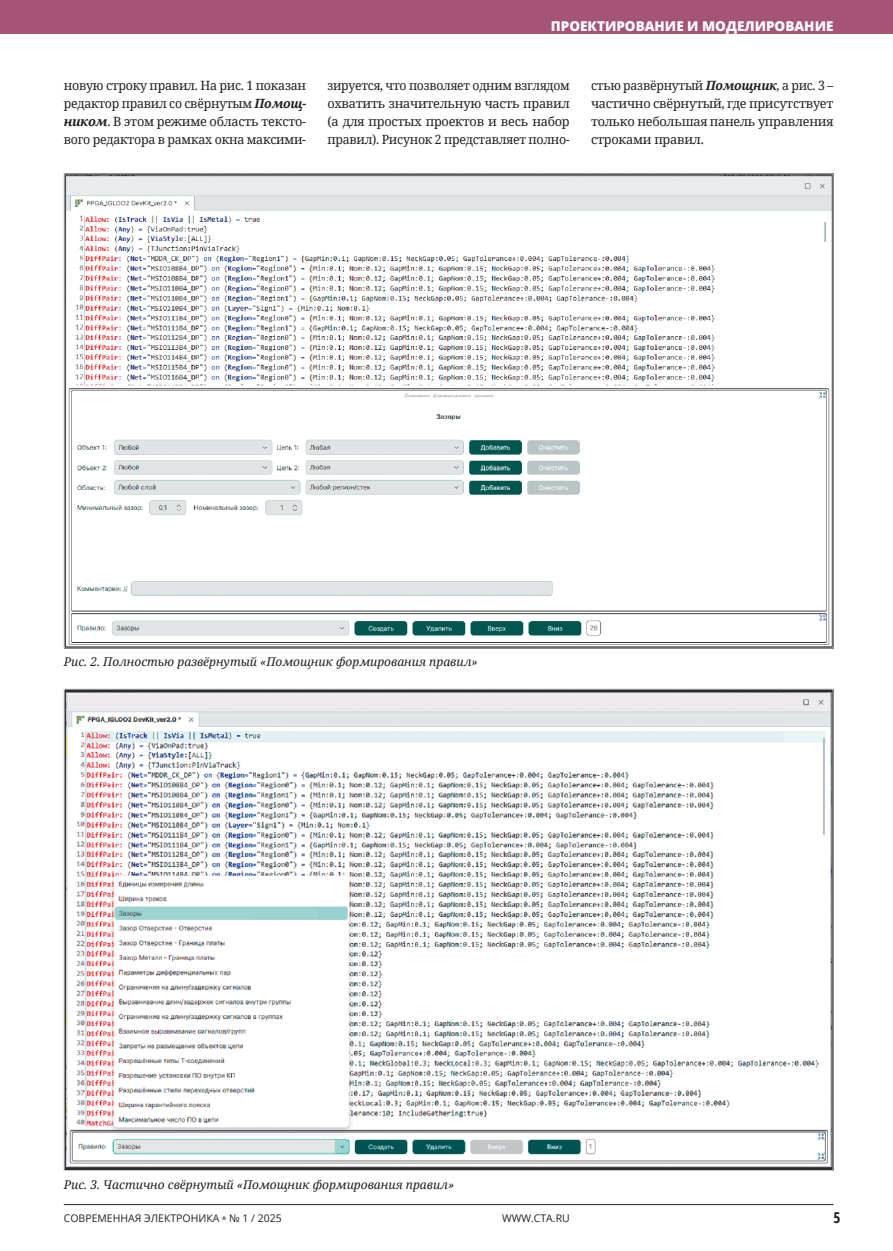
<style>
.page{position:relative;width:893px;height:1251px;background:#fff}
.page>*{position:absolute;margin:0;border:0;box-sizing:border-box;transform-origin:0 0}
.t1{font:700 15px "Open Sans Condensed";color:#231f20}
.t2{font:800 13.5px "Open Sans";color:#fff}
.СТАТЬЯ_Основной_текст{font:12.75px/18px "Noto Serif";letter-spacing:-.02em;color:#231f20;text-align:justify;scale:.96 1}
.СТАТЬЯ_Основной_текст-2{font:12.75px/18px "Noto Serif";letter-spacing:-.02em;color:#231f20;text-align:justify}
.СТАТЬЯ_Подрис_подпись{font:italic 12px "Noto Serif";color:#231f20}
.t3{font:10.5px "Open Sans";color:#231f20}
.s1{font-weight:700;font-style:italic}
.s2{font-weight:800;color:#808285}
</style>
<div class="page">
<div style="left:0;top:0;width:893px;height:34px;background:#a45475"></div>
<hr style="left:64px;top:1203px;width:769px;height:1px;background:#231f20">
<img style="left:66px;top:175px;width:765px;height:471px">
<img style="left:66px;top:690px;width:765px;height:478px">
<p class="t2" style="left:551px;top:17px;width:284px">ПРОЕКТИРОВАНИЕ И МОДЕЛИРОВАНИЕ</p>
<p class="СТАТЬЯ_Основной_текст-2" style="left:64px;top:76px;width:244px">новую строку правил. На рис. 1 показан редактор правил со свёрнутым <span class="s1">Помощ&shy;ником</span>. В этом режиме область тексто&shy;вого редактора в рамках окна максими-</p>
<p class="СТАТЬЯ_Основной_текст" style="left:327px;top:76px;width:254px">зируется, что позволяет одним взглядом охватить значительную часть правил (а для простых проектов и весь набор правил). Рисунок 2 представляет полно-</p>
<p class="СТАТЬЯ_Основной_текст" style="left:591px;top:76px;width:254px">стью развёрнутый <span class="s1">Помощник</span>, а рис. 3 – частично свёрнутый, где присутствует только небольшая панель управления строками правил.</p>
<p class="СТАТЬЯ_Подрис_подпись" style="left:64px;top:653px;width:415px">Рис. 2. Полностью развёрнутый «Помощник формирования правил»</p>
<p class="СТАТЬЯ_Подрис_подпись" style="left:64px;top:1175px;width:392px">Рис. 3. Частично свёрнутый «Помощник формирования правил»</p>
<p class="t3" style="left:64px;top:1210px;width:220px">СОВРЕМЕННАЯ ЭЛЕКТРОНИКА <span class="s2">•</span> № 1 / 2025</p>
<p class="t3" style="left:502px;top:1210px;width:69px">WWW.CTA.RU</p>
<p class="t1" style="left:833px;top:1207px;width:9px">5</p>
</div>
